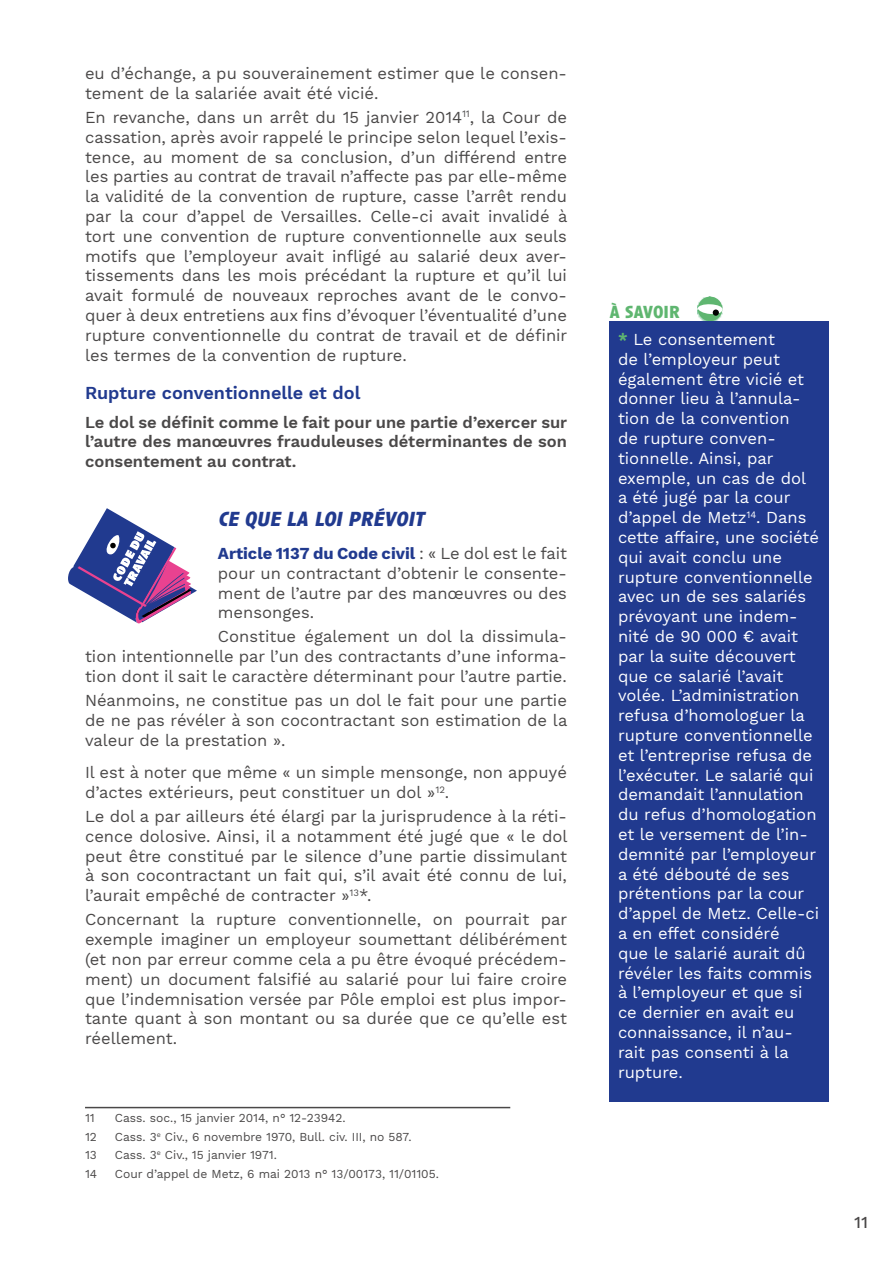
<style>
.page{position:relative;width:893px;height:1263px;background:#fff}
.page>*{position:absolute;margin:0;border:0;box-sizing:border-box;transform-origin:0 0}
.t1{font:italic 700 21px "Anisette Pro";color:#213a8f}
.t2{font:600 18px "Work Sans";color:#213a8f}
.t3{font:700 18px "Anisette Pro";letter-spacing:-.015em;color:#5fb670}
.t4{font:16.5px/19.8px "Work Sans";color:#4a4848;text-align:justify}
.t5{font:16.5px/19.8px "Work Sans";color:#fff}
.t6{font:600 16.5px/19.8px "Work Sans";color:#4a4848;text-align:justify}
.t7{font:500 16.5px "Work Sans";color:#4a4848}
.t8{font:12px "Work Sans";color:#4a4848}
.s1{font-weight:700;color:#213a8f}
.s2{font-weight:700;color:#5fb670}
</style>
<div class="page">
<hr style="left:85px;top:1107px;width:425px;height:1px;background:#4a4848">
<svg style="left:68px;top:508px;width:129px;height:115px"></svg>
<div style="left:609px;top:321px;width:220px;height:781px;background:#213a8f"></div>
<img style="left:698px;top:297px;width:25px;height:24px">
<div style="left:698px;top:297px;width:24px;height:24px;background:#5fb670;border-radius:50%"></div>
<svg style="left:698px;top:304px;width:25px;height:10px"></svg>
<div style="left:713px;top:309px;width:6px;height:7px;background:#000;border-radius:50%"></div>
<p class="t4" style="left:85px;top:64px;width:483px">eu d’échange, a pu souverainement estimer que le consen&shy;tement de la salariée avait été vicié.</p>
<p class="t4" style="left:85px;top:108px;width:484px">En revanche, dans un arrêt du 15 janvier 2014<sup>11</sup>, la Cour de cassation, après avoir rappelé le principe selon lequel l’exis&shy;tence, au moment de sa conclusion, d’un différend entre les parties au contrat de travail n’affecte pas par elle-même la validité de la convention de rupture, casse l’arrêt rendu par la cour d’appel de Versailles. Celle-ci avait invalidé à tort une convention de rupture conventionnelle aux seuls motifs que l’employeur avait infligé au salarié deux aver&shy;tissements dans les mois précédant la rupture et qu’il lui avait formulé de nouveaux reproches avant de le convo&shy;quer à deux entretiens aux fins d’évoquer l’éventualité d’une rupture conventionnelle du contrat de travail et de définir les termes de la convention de rupture.</p>
<p class="t2" style="left:85px;top:383px;width:277px">Rupture conventionnelle et dol</p>
<p class="t6" style="left:85px;top:413px;width:484px">Le dol se définit comme le fait pour une partie d’exercer sur l’autre des manœuvres frauduleuses déterminantes de son consentement au contrat.</p>
<p class="t1" style="left:218px;top:505px;width:212px">CE QUE LA LOIPRÉVOIT</p>
<p class="t4" style="left:218px;top:544px;width:351px"><span class="s1">Article 1137 du Code civil</span> : « Le dol est le fait pour un contractant d’obtenir le consente&shy;ment de l’autre par des manœuvres ou des mensonges.</p>
<p class="t4" style="left:85px;top:628px;width:483px;text-indent:133px">Constitue également un dol la dissimula&shy;tion intentionnelle par l’un des contractants d’une informa&shy;tion dont il sait le caractère déterminant pour l’autre partie.</p>
<p class="t4" style="left:85px;top:691px;width:484px">Néanmoins, ne constitue pas un dol le fait pour une partie de ne pas révéler à son cocontractant son estimation de la valeur de la prestation ».</p>
<p class="t4" style="left:85px;top:763px;width:483px">Il est à noter que même « un simple mensonge, non appuyé d’actes extérieurs, peut constituer un dol »<sup>12</sup>.</p>
<p class="t4" style="left:85px;top:807px;width:484px">Le dol a par ailleurs été élargi par la jurisprudence à la réti&shy;cence dolosive. Ainsi, il a notamment été jugé que « le dol peut être constitué par le silence d’une partie dissimulant à son cocontractant un fait qui, s’il avait été connu de lui, l’aurait empêché de contracter »<sup>13</sup>*. <sup>14</sup></p>
<p class="t4" style="left:85px;top:910px;width:484px">Concernant la rupture conventionnelle, on pourrait par exemple imaginer un employeur soumettant délibérément (et non par erreur comme cela a pu être évoqué précédem&shy;ment) un document falsifié au salarié pour lui faire croire que l’indemnisation versée par Pôle emploi est plus impor&shy;tante quant à son montant ou sa durée que ce qu’elle est réellement.</p>
<p class="t8" style="left:85px;top:1111px;width:11px">11</p>
<p class="t8" style="left:115px;top:1111px;width:232px">Cass. soc., 15 janvier 2014, n° 12-23942.</p>
<p class="t8" style="left:85px;top:1129px;width:13px">12</p>
<p class="t8" style="left:115px;top:1129px;width:298px">Cass. 3<sup>e</sup> Civ., 6 novembre 1970, Bull. civ. III, no 587.</p>
<p class="t8" style="left:85px;top:1148px;width:13px">13</p>
<p class="t8" style="left:115px;top:1148px;width:164px">Cass. 3<sup>e</sup> Civ., 15 janvier 1971.</p>
<p class="t8" style="left:85px;top:1167px;width:14px">14</p>
<p class="t8" style="left:115px;top:1167px;width:326px">Cour d’appel de Metz, 6 mai 2013 n° 13/00173, 11/01105.</p>
<p class="t3" style="left:609px;top:299px;width:72px">À SAVOIR</p>
<p class="t5" style="left:618px;top:330px;width:203px"><span class="s2">*</span> Le consentement<br>de l’employeur peut également être vicié et donner lieu à l’annula&shy;tion de la convention<br>de rupture conven&shy;tionnelle. Ainsi, par exemple, un cas de dol a été jugé par la cour d’appel de Metz<sup>14</sup>. Dans cette affaire, une société qui avait conclu une rupture conventionnelle avec un de ses salariés prévoyant une indem&shy;nité de 90 000 € avait par la suite découvert que ce salarié l’avait volée. L’administration refusa d’homologuer la rupture conventionnelle et l’entreprise refusa de l’exécuter. Le salarié qui demandait l’annulation du refus d’homologation et le versement de l’in&shy;demnité par l’employeur a été débouté de ses prétentions par la cour d’appel de Metz. Celle-ci a en effet considéré<br>que le salarié aurait dû révéler les faits commis à l’employeur et que si ce dernier en avait eu connaissance, il n’au&shy;rait pas consenti à la rupture.</p>
<p class="t7" style="left:854px;top:1213px;width:15px">11</p>
</div>
